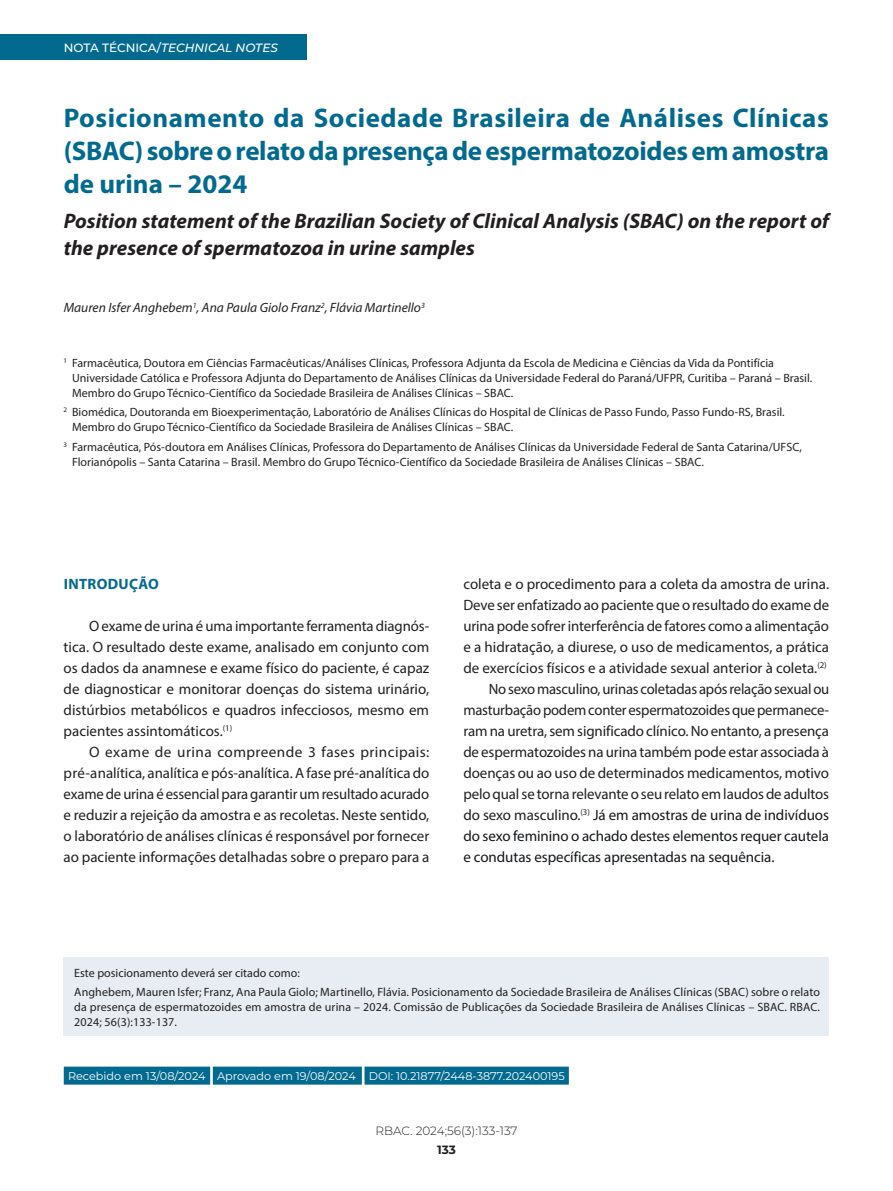
<style>
.page{position:relative;width:893px;height:1191px;background:#fff}
.page>*{position:absolute;margin:0;border:0;box-sizing:border-box;transform-origin:0 0}
.t1{font:700 27px/33px "Myriad Pro";letter-spacing:-.01em;color:#036a8f;text-align:justify}
.t2{font:italic 700 21px/27px "Myriad Pro";color:#231f20}
.t3{font:15px/21px "Myriad Pro";letter-spacing:-.005em;color:#231f20;text-align:justify}
.t4{font:15px "Myriad Pro";letter-spacing:-.005em;color:#14171a}
.t5{font:700 15px "Myriad Pro";letter-spacing:.02em;color:#036a8f}
.t6{font:italic 13.5px "Myriad Pro";color:#231f20}
.t7{font:12px/15px "Myriad Pro";color:#231f20}
.t8{font:italic 500 12px "Montserrat";color:#fff}
.t9{font:300 12px "Montserrat";color:#231f20}
.t10{font:700 12px "Montserrat";color:#231f20}
.t11{font:11.25px "Montserrat";color:#fff}
.s1{font-style:normal}
.s2{color:#231f20}
</style>
<div class="page">
<div style="left:63px;top:957px;width:766px;height:78px;background:#e7edf2"></div>
<div style="left:64px;top:1066px;width:146px;height:18px;background:#036a8f"></div>
<div style="left:213px;top:1066px;width:149px;height:18px;background:#036a8f"></div>
<div style="left:364px;top:1066px;width:205px;height:18px;background:#036a8f"></div>
<div style="left:0;top:34px;width:306px;height:25px;background:#036a8f"></div>
<p class="t8" style="left:64px;top:39px;width:216px"><span class="s1">NOTA TÉCNICA/</span>TECHNICAL NOTES</p>
<h1 class="t1" style="left:64px;top:100px;width:767px">Posicionamento da Sociedade Brasileira de Análises Clínicas (SBAC) sobre o relato da presença de espermatozoides em amostra de urina – 2024</h1>
<h2 class="t2" style="left:64px;top:207px;width:767px">Position statement of the Brazilian Society of Clinical Analysis (SBAC) on the report of the presence of spermatozoa in urine samples</h2>
<p class="t6" style="left:64px;top:299px;width:363px">Mauren Isfer Anghebem<sup>1</sup>, Ana Paula Giolo Franz<sup>2</sup>, Flávia Martinello<sup>3</sup></p>
<p class="t7" style="left:72px;top:355px;width:742px;text-indent:-9px"><sup>1</sup> Farmacêutica, Doutora em Ciências Farmacêuticas/Análises Clínicas, Professora Adjunta da Escola de Medicina e Ciências da Vida da Pontifícia<br>Universidade Católica e Professora Adjunta do Departamento de Análises Clínicas da Universidade Federal do Paraná/UFPR, Curitiba – Paraná – Brasil.<br>Membro do Grupo Técnico-Científico da Sociedade Brasileira de Análises Clínicas – SBAC.</p>
<p class="t7" style="left:72px;top:404px;width:714px;text-indent:-9px"><sup>2</sup> Biomédica, Doutoranda em Bioexperimentação, Laboratório de Análises Clínicas do Hospital de Clínicas de Passo Fundo, Passo Fundo-RS, Brasil.<br>Membro do Grupo Técnico-Científico da Sociedade Brasileira de Análises Clínicas – SBAC.</p>
<p class="t7" style="left:72px;top:439px;width:731px;text-indent:-9px"><sup>3</sup> Farmacêutica, Pós-doutora em Análises Clínicas, Professora do Departamento de Análises Clínicas da Universidade Federal de Santa Catarina/UFSC,<br>Florianópolis – Santa Catarina – Brasil. Membro do Grupo Técnico-Científico da Sociedade Brasileira de Análises Clínicas – SBAC.</p>
<p class="t5" style="left:64px;top:574px;width:97px">INTRODUÇÃO</p>
<p class="t3" style="left:64px;top:615px;width:367px;text-indent:26px">O exame de urina é uma importante ferramenta diagnós&shy;tica. O resultado deste exame, analisado em conjunto com os dados da anamnese e exame físico do paciente, é capaz de diagnosticar e monitorar doenças do sistema urinário, distúrbios metabólicos e quadros infecciosos, mesmo em pacientes assintomáticos.<sup>(1)</sup></p>
<p class="t3" style="left:64px;top:741px;width:367px;text-indent:26px">O exame de urina compreende 3 fases principais: pré-analítica, analítica e pós-analítica. A fase pré-analítica do exame de urina é essencial para garantir um resultado acurado e reduzir a rejeição da amostra e as recoletas. Neste sentido, o laboratório de análises clínicas é responsável por fornecer ao paciente informações detalhadas sobre o preparo para a</p>
<p class="t3" style="left:463px;top:573px;width:367px">coleta e o procedimento para a coleta da amostra de urina.</p>
<p class="t3" style="left:463px;top:594px;width:367px">Deve ser enfatizado ao paciente que o resultado do exame de</p>
<p class="t3" style="left:463px;top:615px;width:367px">urina pode sofrer interferência de fatores como a alimentação</p>
<p class="t3" style="left:463px;top:636px;width:367px">e a hidratação, a diurese, o uso de medicamentos, a prática</p>
<p class="t3" style="left:463px;top:657px;width:365px">de exercícios físicos e a atividade sexual anterior à coleta.<sup>(2)</sup></p>
<p class="t3" style="left:489px;top:678px;width:342px">No sexo masculino, urinas coletadas após relação sexual ou</p>
<p class="t3" style="left:463px;top:699px;width:367px">masturbação podem conter espermatozoides que permanece-</p>
<p class="t3" style="left:463px;top:720px;width:367px">ram na uretra, sem significado clínico. No entanto, a presença</p>
<p class="t3" style="left:463px;top:741px;width:367px">de espermatozoides na urina também pode estar associada à</p>
<p class="t3" style="left:463px;top:762px;width:367px">doenças ou ao uso de determinados medicamentos, motivo</p>
<p class="t3" style="left:463px;top:783px;width:367px">pelo qual se torna relevante o seu relato em laudos de adultos</p>
<p class="t4" style="left:463px;top:806px;width:367px"><span class="s2">do sexo masculino.</span><sup>(3)</sup> Já em amostras de urina de indivíduos</p>
<p class="t4" style="left:463px;top:827px;width:367px">do sexo feminino o achado destes elementos requer cautela</p>
<p class="t4" style="left:463px;top:848px;width:313px">e condutas específicas apresentadas na sequência.</p>
<p class="t7" style="left:74px;top:963px;width:747px;line-height:19.2px">Este posicionamento deverá ser citado como:<br>Anghebem, Mauren Isfer; Franz, Ana Paula Giolo; Martinello, Flávia. Posicionamento da Sociedade Brasileira de Análises Clínicas (SBAC) sobre o relato</p>
<p class="t7" style="left:74px;top:999px;width:747px">da presença de espermatozoides em amostra de urina – 2024. Comissão de Publicações da Sociedade Brasileira de Análises Clínicas – SBAC. RBAC.<br>2024; 56(3):133-137.</p>
<p class="t11" style="left:68px;top:1068px;width:498px">Recebido em 13/08/2024 Aprovado em 19/08/2024 DOI: 10.21877/2448-3877.202400195</p>
<p class="t9" style="left:375px;top:1122px;width:144px">RBAC. 2024;56(3):133-137</p>
<p class="t10" style="left:437px;top:1140px;width:20px">133</p>
</div>
